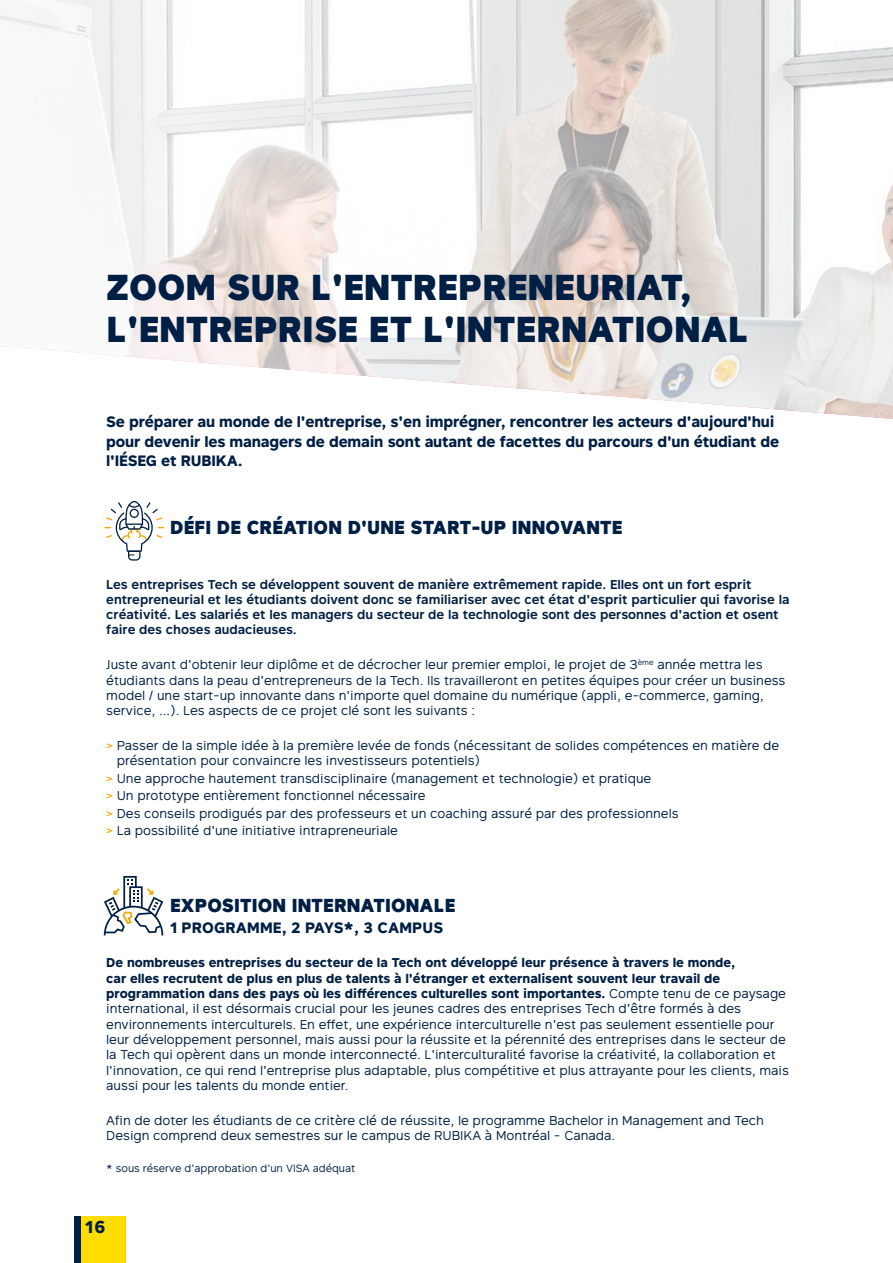
<style>
.page{position:relative;width:893px;height:1263px;background:#fff}
.page>*{position:absolute;margin:0;border:0;box-sizing:border-box;transform-origin:0 0}
.t1{font:900 36px/42px "Rutan";letter-spacing:.01em;color:#001f44}
.t2{font:900 18.75px "Rutan";letter-spacing:.01em;color:#001f44}
.t3{font:700 17.25px "Rutan";color:#001f44}
.t4{font:700 15px/19.5px "Rutan";letter-spacing:-.01em;color:#001f44}
.t5{font:700 15px "Rutan";letter-spacing:.01em;color:#001f44}
.t6{font:12.75px/15.3px "Rutan";color:#001f44}
.t7{font:600 12.75px/15.3px "Rutan";color:#001f44}
.t8{font:10.5px "Rutan";color:#001f44}
.s1{color:#f7a600}
.s2{font-weight:700}
</style>
<div class="page">
<svg style="left:104px;top:876px;width:59px;height:59px"></svg>
<svg style="left:104px;top:501px;width:60px;height:60px"></svg>
<div style="left:74px;top:1216px;width:7px;height:47px;background:#001f44"></div>
<div style="left:81px;top:1216px;width:44px;height:47px;background:#fd0"></div>
<svg style="left:0;top:0;width:893px;height:419px"></svg>
<h1 class="t1" style="left:106px;top:265px;width:644px">ZOOM SUR L'ENTREPRENEURIAT,<br>L'ENTREPRISE ET L'INTERNATIONAL</h1>
<p class="t4" style="left:106px;top:412px;width:674px">Se préparer au monde de l'entreprise, s'en imprégner, rencontrer les acteurs d'aujourd'hui pour devenir les managers de demain sont autant de facettes du parcours d'un étudiant de l'IÉSEG et RUBIKA.</p>
<h2 class="t2" style="left:170px;top:511px;width:454px">DÉFI DE CRÉATION D'UNE START-UP INNOVANTE</h2>
<p class="t7" style="left:106px;top:576px;width:685px">Les entreprises Tech se développent souvent de manière extrêmement rapide. Elles ont un fort esprit entrepreneurial et les étudiants doivent donc se familiariser avec cet état d'esprit particulier qui favorise la créativité. Les salariés et les managers du secteur de la technologie sont des personnes d'action et osent faire des choses audacieuses.</p>
<p class="t6" style="left:106px;top:656px;width:681px">Juste avant d'obtenir leur diplôme et de décrocher leur premier emploi, le projet de 3<sup>ème</sup> année mettra les étudiants dans la peau d'entrepreneurs de la Tech. Ils travailleront en petites équipes pour créer un business model / une start-up innovante dans n'importe quel domaine du numérique (appli, e-commerce, gaming, service, ...). Les aspects de ce projet clé sont les suivants :</p>
<p class="t6" style="left:117px;top:737px;width:664px;text-indent:-10px"><span class="s1">&gt;</span> Passer de la simple idée à la première levée de fonds (nécessitant de solides compétences en matière de présentation pour convaincre les investisseurs potentiels)</p>
<p class="t6" style="left:106px;top:769px;width:574px;line-height:17.4px"><span class="s1">&gt;</span> Une approche hautement transdisciplinaire (management et technologie) et pratique<br><span class="s1">&gt;</span> Un prototype entièrement fonctionnel nécessaire<br><span class="s1">&gt;</span> Des conseils prodigués par des professeurs et un coaching assuré par des professionnels <span class="s1">&gt;</span> La possibilité d'une initiative intrapreneuriale</p>
<h2 class="t2" style="left:170px;top:890px;width:287px">EXPOSITION INTERNATIONALE</h2>
<p class="t5" style="left:170px;top:915px;width:275px">1 PROGRAMME, 2 PAYS*, 3 CAMPUS</p>
<p class="t6" style="left:106px;top:955px;width:684px"><span class="s2">De nombreuses entreprises du secteur de la Tech ont développé leur présence à travers le monde,<br>car elles recrutent de plus en plus de talents à l'étranger et externalisent souvent leur travail de programmation dans des pays où les différences culturelles sont importantes.</span> Compte tenu de ce paysage international, il est désormais crucial pour les jeunes cadres des entreprises Tech d'être formés à des environnements interculturels. En effet, une expérience interculturelle n'est pas seulement essentielle pour leur développement personnel, mais aussi pour la réussite et la pérennité des entreprises dans le secteur de la Tech qui opèrent dans un monde interconnecté. L'interculturalité favorise la créativité, la collaboration et l'innovation, ce qui rend l'entreprise plus adaptable, plus compétitive et plus attrayante pour les clients, mais aussi pour les talents du monde entier.</p>
<p class="t6" style="left:106px;top:1112px;width:659px">Afin de doter les étudiants de ce critère clé de réussite, le programme Bachelor in Management and Tech<br>Design comprend deux semestres sur le campus de RUBIKA à Montréal - Canada.</p>
<p class="t8" style="left:106px;top:1160px;width:251px">* sous réserve d'approbation d'un VISA adéquat</p>
<h3 class="t3" style="left:85px;top:1212px;width:22px">16</h3>
</div>
